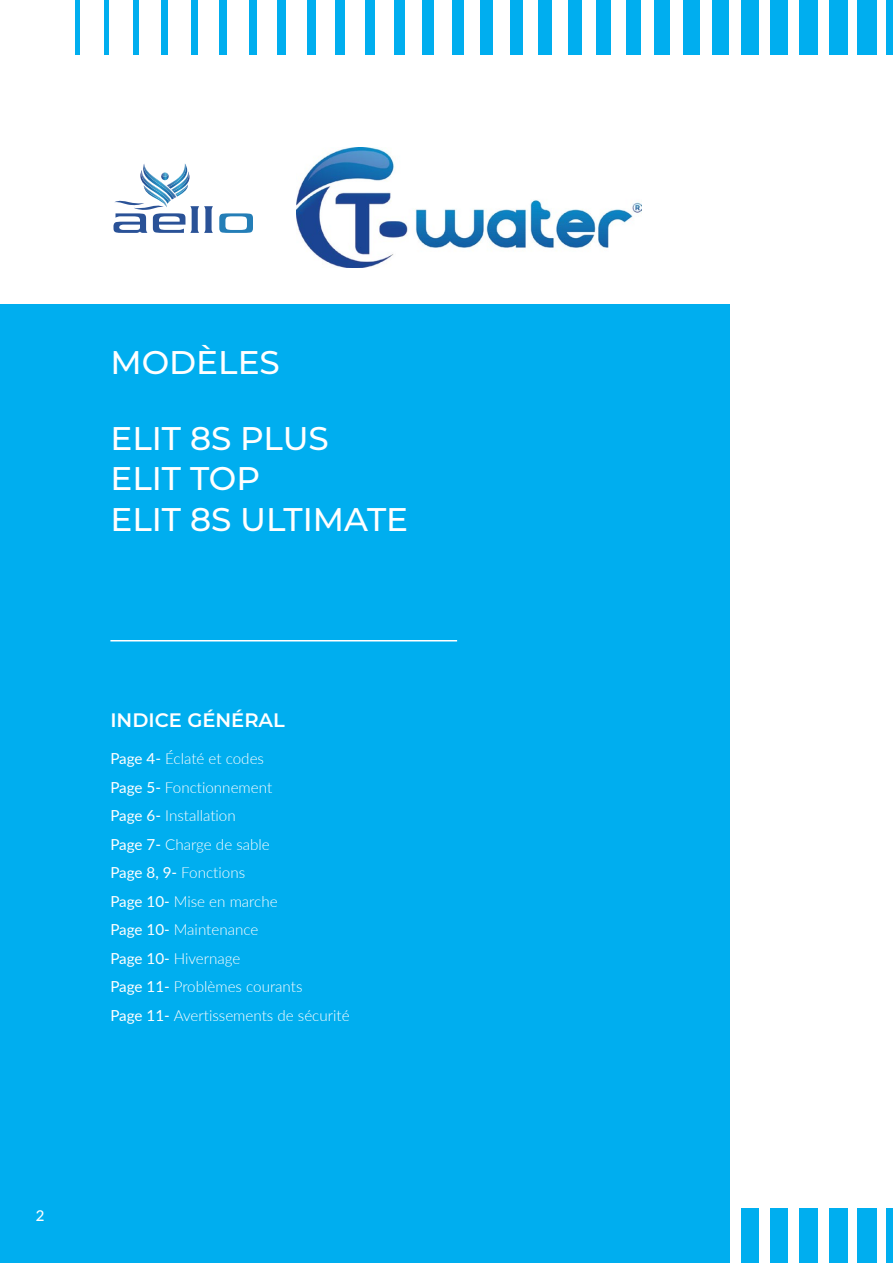
<style>
.page{position:relative;width:893px;height:1263px;background:#fff}
.page>*{position:absolute;margin:0;border:0;box-sizing:border-box;transform-origin:0 0}
.t1{font:500 32.7px/40.5px "Montserrat";color:#fff}
.t2{font:600 19.5px "Montserrat";color:#fff}
.t3{font:300 15.15px/28.5px "Lato";color:#fff}
.t4{font:500 15px "Lato";color:#fff}
.s1{font-weight:400}
</style>
<div class="page">
<div style="left:0;top:304px;width:729px;height:959px;background:#00aeef"></div>
<div style="left:742px;top:1209px;width:17px;height:54px;background:#00aeef"></div>
<div style="left:771px;top:1209px;width:17px;height:54px;background:#00aeef"></div>
<div style="left:799px;top:1209px;width:19px;height:54px;background:#00aeef"></div>
<div style="left:828px;top:1209px;width:19px;height:54px;background:#00aeef"></div>
<div style="left:857px;top:1209px;width:20px;height:54px;background:#00aeef"></div>
<div style="left:886px;top:1209px;width:7px;height:54px;background:#00aeef"></div>
<hr style="left:75px;top:0;width:4px;height:54px;background:#00aeef">
<div style="left:104px;top:0;width:5px;height:54px;background:#00aeef"></div>
<div style="left:133px;top:0;width:5px;height:54px;background:#00aeef"></div>
<div style="left:162px;top:0;width:6px;height:54px;background:#00aeef"></div>
<div style="left:191px;top:0;width:6px;height:54px;background:#00aeef"></div>
<div style="left:220px;top:0;width:7px;height:54px;background:#00aeef"></div>
<div style="left:249px;top:0;width:8px;height:54px;background:#00aeef"></div>
<div style="left:278px;top:0;width:8px;height:54px;background:#00aeef"></div>
<div style="left:307px;top:0;width:9px;height:54px;background:#00aeef"></div>
<div style="left:336px;top:0;width:9px;height:54px;background:#00aeef"></div>
<div style="left:365px;top:0;width:10px;height:54px;background:#00aeef"></div>
<div style="left:394px;top:0;width:10px;height:54px;background:#00aeef"></div>
<div style="left:423px;top:0;width:11px;height:54px;background:#00aeef"></div>
<div style="left:452px;top:0;width:11px;height:54px;background:#00aeef"></div>
<div style="left:481px;top:0;width:12px;height:54px;background:#00aeef"></div>
<div style="left:510px;top:0;width:12px;height:54px;background:#00aeef"></div>
<div style="left:539px;top:0;width:13px;height:54px;background:#00aeef"></div>
<div style="left:568px;top:0;width:14px;height:54px;background:#00aeef"></div>
<div style="left:597px;top:0;width:14px;height:54px;background:#00aeef"></div>
<div style="left:626px;top:0;width:15px;height:54px;background:#00aeef"></div>
<div style="left:655px;top:0;width:15px;height:54px;background:#00aeef"></div>
<div style="left:684px;top:0;width:16px;height:54px;background:#00aeef"></div>
<div style="left:713px;top:0;width:16px;height:54px;background:#00aeef"></div>
<div style="left:742px;top:0;width:17px;height:54px;background:#00aeef"></div>
<div style="left:771px;top:0;width:17px;height:54px;background:#00aeef"></div>
<div style="left:799px;top:0;width:19px;height:54px;background:#00aeef"></div>
<div style="left:828px;top:0;width:19px;height:54px;background:#00aeef"></div>
<div style="left:857px;top:0;width:20px;height:54px;background:#00aeef"></div>
<div style="left:886px;top:0;width:7px;height:54px;background:#00aeef"></div>
<hr style="left:110px;top:640px;width:347px;height:1px;background:#fff">
<svg style="left:113px;top:164px;width:100px;height:69px"></svg>
<svg style="left:219px;top:213px;width:34px;height:20px"></svg>
<img style="left:297px;top:148px;width:344px;height:119px">
<h1 class="t1" style="left:110px;top:341px;width:171px">MODÈLES</h1>
<h1 class="t1" style="left:110px;top:416px;width:299px">ELIT 8S PLUS<br>ELIT TOP<br>ELIT 8S ULTIMATE</h1>
<p class="t2" style="left:110px;top:707px;width:176px">INDICE GÉNÉRAL</p>
<p class="t3" style="left:110px;top:744px;width:241px"><span class="s1">Page 4-</span> Éclaté et codes<br><span class="s1">Page 5-</span> Fonctionnement<br><span class="s1">Page 6-</span> Installation<br><span class="s1">Page 7-</span> Charge de sable<br><span class="s1">Page 8, 9-</span> Fonctions<br><span class="s1">Page 10-</span> Mise en marche<br><span class="s1">Page 10-</span> Maintenance<br><span class="s1">Page 10-</span> Hivernage<br><span class="s1">Page 11-</span> Problèmes courants<br><span class="s1">Page 11-</span> Avertissements de sécurité</p>
<p class="t4" style="left:36px;top:1205px;width:10px">2</p>
</div>
